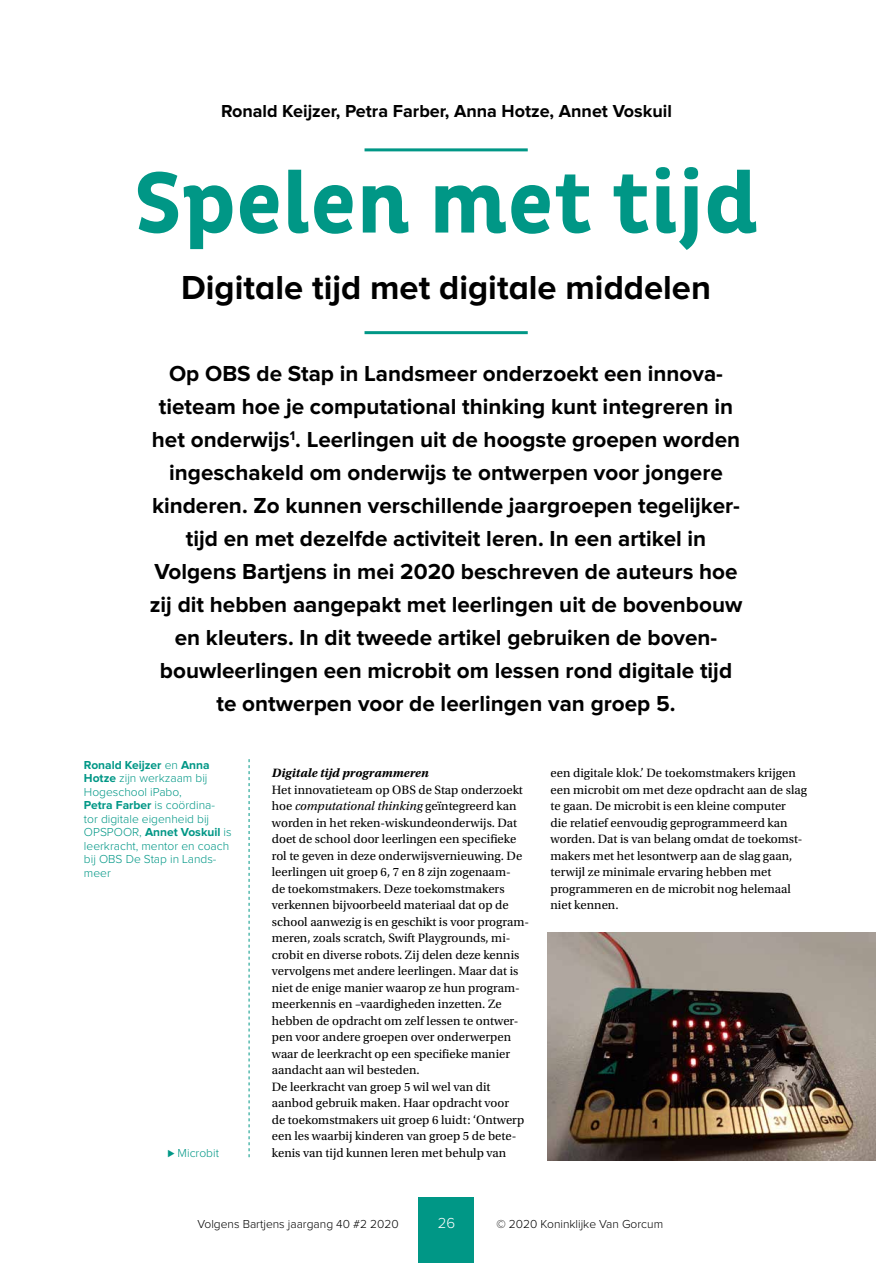
<style>
.page{position:relative;width:893px;height:1263px;background:#fff}
.page>*{position:absolute;margin:0;border:0;box-sizing:border-box;transform-origin:0 0}
.t1{font:700 88.5px "Pluto Cond";color:#009786}
.t2{font:700 34.5px "Proxima Nova";color:#000}
.t3{font:700 22.5px/33px "Proxima Nova";color:#000;text-align:center}
.t4{font:700 18px "Proxima Nova";color:#000}
.t5{font:300 15px "Proxima Nova";color:#fff}
.t6{font:12.75px/16.5px "Utopia Std";color:#000}
.t7{font:italic 700 12.75px "Utopia Std";color:#000}
.t8{font:300 12px/13.5px "Proxima Nova";color:#009786}
.t9{font:300 12px "Proxima Nova";color:#000}
.s1{font-weight:700}
.s2{font-style:italic}
</style>
<div class="page">
<img style="left:547px;top:933px;width:329px;height:228px">
<svg style="left:249px;top:759px;width:1px;height:398px"></svg>
<hr style="left:365px;top:148px;width:163px;height:3px;background:#009786">
<hr style="left:365px;top:331px;width:163px;height:3px;background:#009786">
<div style="left:419px;top:1197px;width:55px;height:66px;background:#009786"></div>
<h3 class="t4" style="left:221px;top:101px;width:452px">Ronald Keijzer, Petra Farber, Anna Hotze, Annet Voskuil</h3>
<h1 class="t1" style="left:133px;top:152px;width:627px">Spelen met tijd</h1>
<h2 class="t2" style="left:181px;top:267px;width:531px">Digitale tijd met digitale middelen</h2>
<p class="t3" style="left:150px;top:358px;width:594px">Op OBS de Stap in Landsmeer onderzoekt een innova&shy;tieteam hoe je computational thinking kunt integreren in het onderwijs<sup>1</sup>. Leerlingen uit de hoogste groepen worden ingeschakeld om onderwijs te ontwerpen voor jongere kinderen. Zo kunnen verschillende jaargroepen tegelijker&shy;tijd en met dezelfde activiteit leren. In een artikel in Volgens Bartjens in mei 2020 beschreven de auteurs hoe zij dit hebben aangepakt met leerlingen uit de bovenbouw en kleuters. In dit tweede artikel gebruiken de boven&shy;bouwleerlingen een microbit om lessen rond digitale tijd te ontwerpen voor de leerlingen van groep 5.</p>
<p class="t8" style="left:84px;top:758px;width:149px"><span class="s1">Ronald Keijzer</span> en <span class="s1">Anna<br>Hotze</span> zijn werkzaam bij<br>Hogeschool iPabo,<br><span class="s1">Petra Farber</span> is coördina&shy;tor digitale eigenheid bij<br>OPSPOOR, <span class="s1">Annet Voskuil</span> is leerkracht, mentor en coach bij OBS De Stap in Lands&shy;meer</p>
<p class="t8" style="left:167px;top:1147px;width:53px">⊲ Microbit</p>
<p class="t7" style="left:272px;top:765px;width:158px">Digitale tijd programmeren</p>
<p class="t6" style="left:272px;top:781px;width:259px">Het innovatieteam op OBS de Stap onderzoekt hoe <span class="s2">computational thinking</span> geïntegreerd kan worden in het reken-wiskundeonderwijs. Dat doet de school door leerlingen een specifieke rol te geven in deze onderwijsvernieuwing. De leerlingen uit groep 6, 7 en 8 zijn zogenaam-<br>de toekomstmakers. Deze toekomstmakers verkennen bijvoorbeeld materiaal dat op de school aanwezig is en geschikt is voor program&shy;meren, zoals scratch, Swift Playgrounds, mi&shy;crobit en diverse robots. Zij delen deze kennis vervolgens met andere leerlingen. Maar dat is niet de enige manier waarop ze hun program&shy;meerkennis en –vaardigheden inzetten. Ze hebben de opdracht om zelf lessen te ontwer&shy;pen voor andere groepen over onderwerpen waar de leerkracht op een specifieke manier aandacht aan wil besteden.<br>De leerkracht van groep 5 wil wel van dit aanbod gebruik maken. Haar opdracht voor<br>de toekomstmakers uit groep 6 luidt: ‘Ontwerp een les waarbij kinderen van groep 5 de bete&shy;kenis van tijd kunnen leren met behulp van</p>
<p class="t6" style="left:550px;top:765px;width:258px">een digitale klok.’ De toekomstmakers krijgen een microbit om met deze opdracht aan de slag te gaan. De microbit is een kleine computer<br>die relatief eenvoudig geprogrammeerd kan worden. Dat is van belang omdat de toekomst&shy;makers met het lesontwerp aan de slag gaan, terwijl ze minimale ervaring hebben met programmeren en de microbit nog helemaal niet kennen.</p>
<p class="t9" style="left:197px;top:1218px;width:203px">Volgens Bartjens jaargang 40 #2 2020</p>
<p class="t5" style="left:438px;top:1216px;width:19px">26</p>
<p class="t9" style="left:496px;top:1218px;width:168px">© 2020 Koninklijke Van Gorcum</p>
</div>
